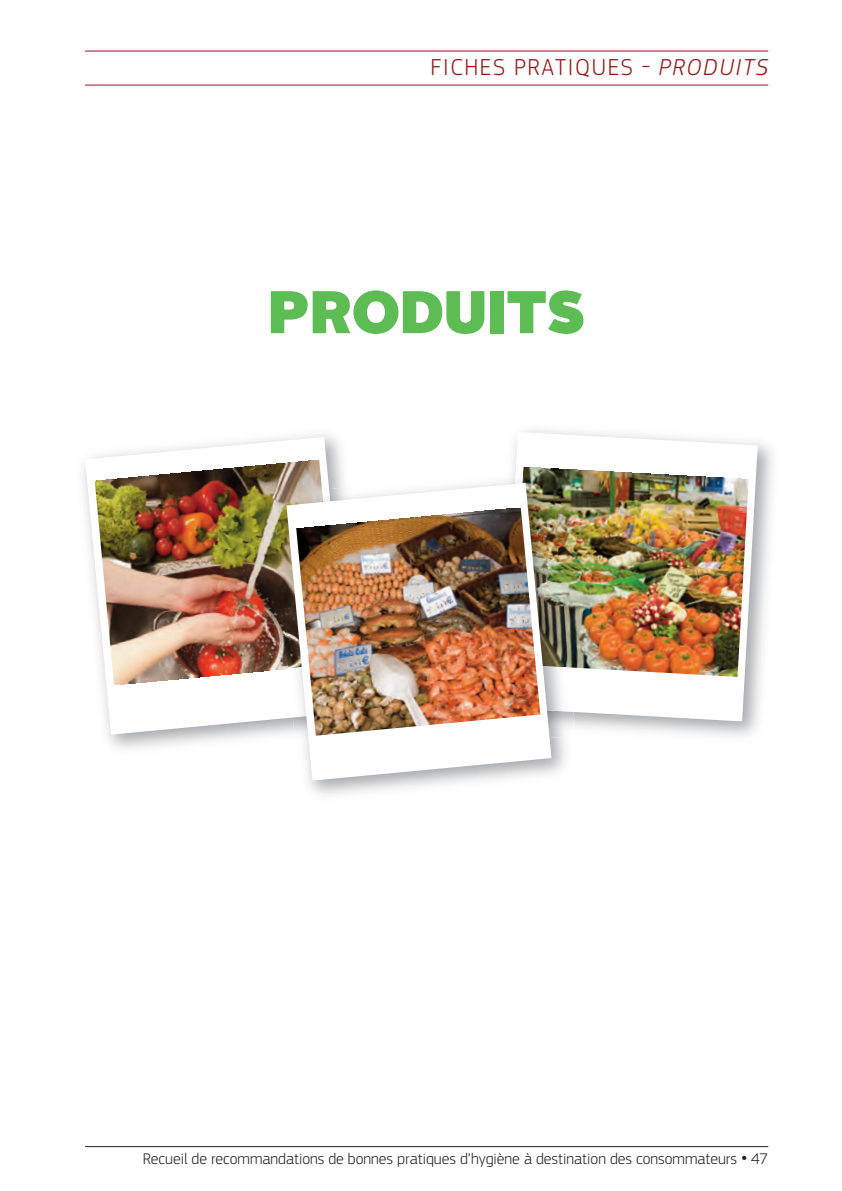
<style>
.page{position:relative;width:842px;height:1191px;background:#fff}
.page>*{position:absolute;margin:0;border:0;box-sizing:border-box;transform-origin:0 0}
.t1{font:900 60px "Alright Sans";color:#5ebc55}
.t2{font:300 24px "PF Square Sans Pro";letter-spacing:.07em;color:#961619}
.t3{font:300 16px "PF Square Sans Pro";color:#231f20}
.s1{font-style:italic}
.s2{font-size:24px}
</style>
<div class="page">
<hr style="left:85px;top:1146px;width:683px;height:1px;background:#231f20">
<hr style="left:85px;top:51px;width:683px;height:1px;background:#961619">
<hr style="left:85px;top:85px;width:683px;height:1px;background:#961619">
<svg style="left:509px;top:432px;width:249px;height:289px"></svg>
<img style="left:512px;top:467px;width:237px;height:210px">
<svg style="left:85px;top:437px;width:261px;height:297px"></svg>
<img style="left:95px;top:460px;width:243px;height:224px">
<img style="left:295px;top:472px;width:285px;height:323px">
<img style="left:488px;top:471px;width:88px;height:267px">
<img style="left:502px;top:471px;width:71px;height:241px">
<img style="left:512px;top:469px;width:57px;height:198px">
<img style="left:272px;top:490px;width:14px;height:178px">
<svg style="left:286px;top:483px;width:265px;height:297px"></svg>
<img style="left:296px;top:508px;width:244px;height:227px">
<h2 class="t2" style="left:430px;top:59px;width:339px">fiches pRatiques - <span class="s1">PRODUITS</span></h2>
<h1 class="t1" style="left:268px;top:291px;width:319px">PRODuITS</h1>
<p class="t3" style="left:143px;top:1153px;width:627px">Recueil de recommandations de bonnes pratiques d’hygiène à destination des consommateurs <span class="s2">•</span> 47</p>
</div>
